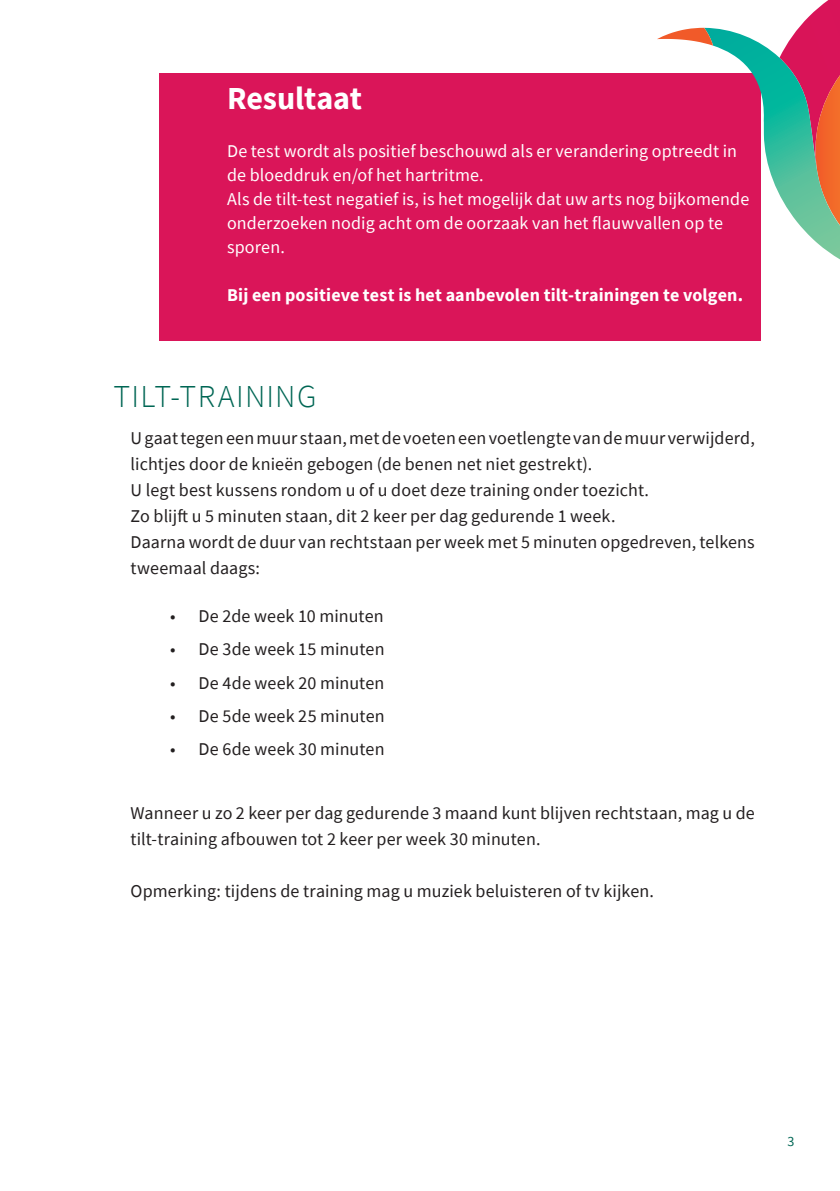
<style>
.page{position:relative;width:840px;height:1191px;background:#fff}
.page>*{position:absolute;margin:0;border:0;box-sizing:border-box;transform-origin:0 0}
.Titel_N2{font:300 32px "Source Sans Pro";letter-spacing:.035em;color:#006654}
.Info{font:700 32px "Source Sans Pro";letter-spacing:-.005em;color:#fff}
.Body{font:18px/26px "Source Sans Pro";letter-spacing:.005em;color:#231f20}
.Info-2{font:18px/24px "Source Sans Pro";letter-spacing:.01em;color:#fff}
.Info-3{font:700 18px "Source Sans Pro";letter-spacing:.01em;color:#fff}
.t1{font:14px "Source Sans Pro";color:#006654}
</style>
<div class="page">
<div style="left:159px;top:74px;width:601px;height:267px;background:#da1559"></div>
<svg style="left:656px;top:0;width:183px;height:259px"></svg>
<p class="Info" style="left:227px;top:77px;width:136px">Resultaat</p>
<p class="Info-2" style="left:227px;top:139px;width:523px">De test wordt als positief beschouwd als er verandering optreedt in de bloeddruk en/of het hartritme.<br>Als de tilt-test negatief is, is het mogelijk dat uw arts nog bijkomende onderzoeken nodig acht om de oorzaak van het flauwvallen op te sporen.</p>
<p class="Info-3" style="left:227px;top:283px;width:517px">Bij een positieve test is het aanbevolen tilt-trainingen te volgen.</p>
<p class="Titel_N2" style="left:113px;top:376px;width:204px">TILT-TRAINING</p>
<p class="Body" style="left:130px;top:425px;width:625px">U gaat tegen een muur staan, met de voeten een voetlengte van de muur verwijderd, lichtjes door de knieën gebogen (de benen net niet gestrekt).</p>
<p class="Body" style="left:130px;top:477px;width:519px">U legt best kussens rondom u of u doet deze training onder toezicht.</p>
<p class="Body" style="left:130px;top:503px;width:486px">Zo blijft u 5 minuten staan, dit 2 keer per dag gedurende 1 week.</p>
<p class="Body" style="left:130px;top:529px;width:625px">Daarna wordt de duur van rechtstaan per week met 5 minuten opgedreven, telkens tweemaal daags:</p>
<p class="Body" style="left:170px;top:603px;width:215px">• De 2de week 10 minuten</p>
<p class="Body" style="left:170px;top:636px;width:216px">• De 3de week 15 minuten</p>
<p class="Body" style="left:170px;top:669px;width:215px">• De 4de week 20 minuten</p>
<p class="Body" style="left:170px;top:703px;width:216px">• De 5de week 25 minuten</p>
<p class="Body" style="left:170px;top:736px;width:216px">• De 6de week 30 minuten</p>
<p class="Body" style="left:130px;top:799px;width:625px">Wanneer u zo 2 keer per dag gedurende 3 maand kunt blijven rechtstaan, mag u de tilt-training afbouwen tot 2 keer per week 30 minuten.</p>
<p class="Body" style="left:130px;top:877px;width:524px">Opmerking: tijdens de training mag u muziek beluisteren of tv kijken.</p>
<p class="t1" style="left:787px;top:1132px;width:8px">3</p>
</div>
